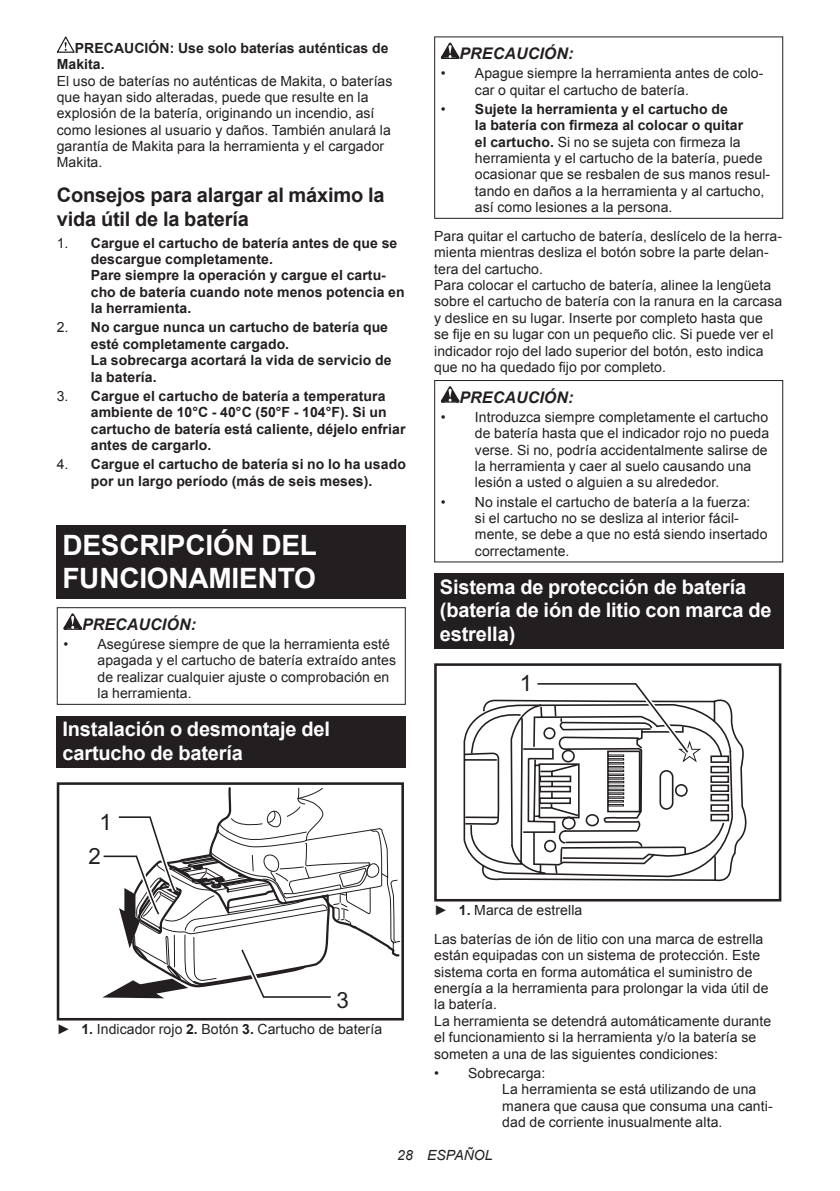
<style>
.page{position:relative;width:840px;height:1191px;background:#fff}
.page>*{position:absolute;margin:0;border:0;box-sizing:border-box;transform-origin:0 0}
.t1{font:700 28px/32.8px "Arial";letter-spacing:-.01em;color:#fff}
.t2{font:22.4px/33.6px "Arial";color:#231f20;text-align:center}
.t3{font:700 20px/23.4px "Arial";letter-spacing:-.01em;color:#fff}
.t4{font:700 20px/23.4px "Arial";letter-spacing:-.01em;color:#231f20}
.t5{font:italic 700 16px "Arial";letter-spacing:.005em;color:#231f20}
.t6{font:14px/16.4px "Arial";letter-spacing:.005em;color:#231f20}
.t7{font:700 14px/16.4px "Arial";letter-spacing:.005em;color:#231f20}
.t8{font:italic 14px "Arial";letter-spacing:.005em;color:#231f20}
.s1{font-weight:400}
.s2{font-weight:700}
</style>
<div class="page">
<svg style="left:57px;top:36px;width:18px;height:17px"></svg>
<div style="left:57px;top:525px;width:348px;height:74px;background:#231f20"></div>
<svg style="left:63px;top:613px;width:19px;height:17px"></svg>
<div style="left:57px;top:607px;width:348px;height:98px;border:1px solid #231f20"></div>
<div style="left:57px;top:716px;width:348px;height:52px;background:#231f20"></div>
<svg style="left:228px;top:787px;width:172px;height:170px"></svg>
<div style="left:57px;top:782px;width:347px;height:238px;border:3px solid #231f20"></div>
<svg style="left:143px;top:812px;width:192px;height:187px"></svg>
<svg style="left:102px;top:815px;width:230px;height:183px"></svg>
<svg style="left:440px;top:43px;width:19px;height:16px"></svg>
<div style="left:434px;top:36px;width:348px;height:183px;border:1px solid #231f20"></div>
<svg style="left:440px;top:386px;width:19px;height:16px"></svg>
<div style="left:434px;top:380px;width:348px;height:182px;border:1px solid #231f20"></div>
<div style="left:434px;top:574px;width:348px;height:75px;background:#231f20"></div>
<svg style="left:463px;top:699px;width:284px;height:183px"></svg>
<div style="left:710px;top:755px;width:18px;height:8px;border:2px solid #231f20"></div>
<div style="left:710px;top:766px;width:18px;height:7px;border:2px solid #231f20"></div>
<div style="left:710px;top:775px;width:18px;height:8px;border:2px solid #231f20"></div>
<div style="left:710px;top:784px;width:18px;height:8px;border:2px solid #231f20"></div>
<div style="left:710px;top:794px;width:18px;height:7px;border:2px solid #231f20"></div>
<div style="left:710px;top:804px;width:18px;height:7px;border:2px solid #231f20"></div>
<div style="left:710px;top:814px;width:18px;height:7px;border:2px solid #231f20"></div>
<div style="left:607px;top:769px;width:16px;height:3px;border:1px solid #231f20"></div>
<div style="left:607px;top:773px;width:16px;height:3px;border:1px solid #231f20"></div>
<svg style="left:607px;top:777px;width:17px;height:29px"></svg>
<div style="left:434px;top:663px;width:347px;height:238px;border:3px solid #231f20"></div>
<svg style="left:532px;top:683px;width:170px;height:85px"></svg>
<p class="t7" style="left:57px;top:40px;width:333px;text-indent:18px">PRECAUCIÓN: Use solo baterías auténticas de<br>Makita.</p>
<p class="t6" style="left:57px;top:73px;width:337px">El uso de baterías no auténticas de Makita, o baterías que hayan sido alteradas, puede que resulte en la explosión de la batería, originando un incendio, así como lesiones al usuario y daños. También anulará la garantía de Makita para la herramienta y el cargador Makita.</p>
<h3 class="t4" style="left:57px;top:184px;width:329px">Consejos para alargar al máximo la vida útil de la batería</h3>
<p class="t7" style="left:91px;top:235px;width:315px;text-indent:-34px"><span class="s1">1.</span> Cargue el cartucho de batería antes de que se descargue completamente.<br>Pare siempre la operación y cargue el cartu&shy;cho de batería cuando note menos potencia en la herramienta.</p>
<p class="t7" style="left:91px;top:320px;width:302px;text-indent:-34px"><span class="s1">2.</span> No cargue nunca un cartucho de batería que esté completamente cargado.<br>La sobrecarga acortará la vida de servicio de la batería.</p>
<p class="t7" style="left:91px;top:388px;width:316px;text-indent:-34px"><span class="s1">3.</span> Cargue el cartucho de batería a temperatura ambiente de 10°C - 40°C (50°F - 104°F). Si un cartucho de batería está caliente, déjelo enfriar antes de cargarlo.</p>
<p class="t7" style="left:57px;top:456px;width:350px;text-align:center"><span class="s1">4.</span> Cargue el cartucho de batería si no lo ha usado por un largo período (más de seis meses).</p>
<h1 class="t1" style="left:62px;top:529px;width:256px">DESCRIPCIÓN DEL<br>FUNCIONAMIENTO</h1>
<p class="t5" style="left:82px;top:613px;width:115px">PRECAUCIÓN:</p>
<p class="t6" style="left:97px;top:636px;width:300px;text-indent:-34px">• Asegúrese siempre de que la herramienta esté apagada y el cartucho de batería extraído antes de realizar cualquier ajuste o comprobación en la herramienta.</p>
<h3 class="t3" style="left:62px;top:718px;width:269px">Instalación o desmontaje del cartucho de batería</h3>
<h2 class="t2" style="left:88px;top:805px;width:25px">1<br>2</h2>
<h2 class="t2" style="left:336px;top:983px;width:14px">3</h2>
<p class="t6" style="left:57px;top:1021px;width:327px">► <span class="s2">1.</span> Indicador rojo <span class="s2">2.</span> Botón <span class="s2">3.</span> Cartucho de batería</p>
<p class="t5" style="left:459px;top:43px;width:115px">PRECAUCIÓN:</p>
<p class="t6" style="left:474px;top:65px;width:290px;text-indent:-34px">• Apague siempre la herramienta antes de colo&shy;car o quitar el cartucho de batería.</p>
<p class="t6" style="left:474px;top:101px;width:297px;text-indent:-34px">• <span class="s2">Sujete la herramienta y el cartucho de<br>la batería con firmeza al colocar o quitar<br>el cartucho.</span> Si no se sujeta con firmeza la herramienta y el cartucho de la batería, puede ocasionar que se resbalen de sus manos resul&shy;tando en daños a la herramienta y al cartucho, así como lesiones a la persona.</p>
<p class="t6" style="left:434px;top:228px;width:349px">Para quitar el cartucho de batería, deslícelo de la herra&shy;mienta mientras desliza el botón sobre la parte delan&shy;tera del cartucho.<br>Para colocar el cartucho de batería, alinee la lengüeta sobre el cartucho de batería con la ranura en la carcasa y deslice en su lugar. Inserte por completo hasta que<br>se fije en su lugar con un pequeño clic. Si puede ver el indicador rojo del lado superior del botón, esto indica que no ha quedado fijo por completo.</p>
<p class="t5" style="left:459px;top:386px;width:115px">PRECAUCIÓN:</p>
<p class="t6" style="left:474px;top:409px;width:296px;text-indent:-34px">• Introduzca siempre completamente el cartucho de batería hasta que el indicador rojo no pueda verse. Si no, podría accidentalmente salirse de la herramienta y caer al suelo causando una lesión a usted o alguien a su alrededor.</p>
<p class="t6" style="left:474px;top:493px;width:294px;text-indent:-34px">• No instale el cartucho de batería a la fuerza:<br>si el cartucho no se desliza al interior fácil&shy;mente, se debe a que no está siendo insertado correctamente.</p>
<h3 class="t3" style="left:439px;top:575px;width:333px">Sistema de protección de batería (batería de ión de litio con marca de estrella)</h3>
<h2 class="t2" style="left:519px;top:666px;width:14px">1</h2>
<p class="t6" style="left:434px;top:896px;width:330px;line-height:28.8px">► <span class="s2">1.</span> Marca de estrella<br>Las baterías de ión de litio con una marca de estrella</p>
<p class="t6" style="left:434px;top:947px;width:338px">están equipadas con un sistema de protección. Este sistema corta en forma automática el suministro de energía a la herramienta para prolongar la vida útil de la batería.<br>La herramienta se detendrá automáticamente durante el funcionamiento si la herramienta y/o la batería se someten a una de las siguientes condiciones:</p>
<p class="t6" style="left:502px;top:1064px;width:272px;text-indent:-68px">• Sobrecarga:<br>La herramienta se está utilizando de una manera que causa que consuma una canti&shy;dad de corriente inusualmente alta.</p>
<p class="t8" style="left:397px;top:1146px;width:97px">28 ESPAÑOL</p>
</div>
